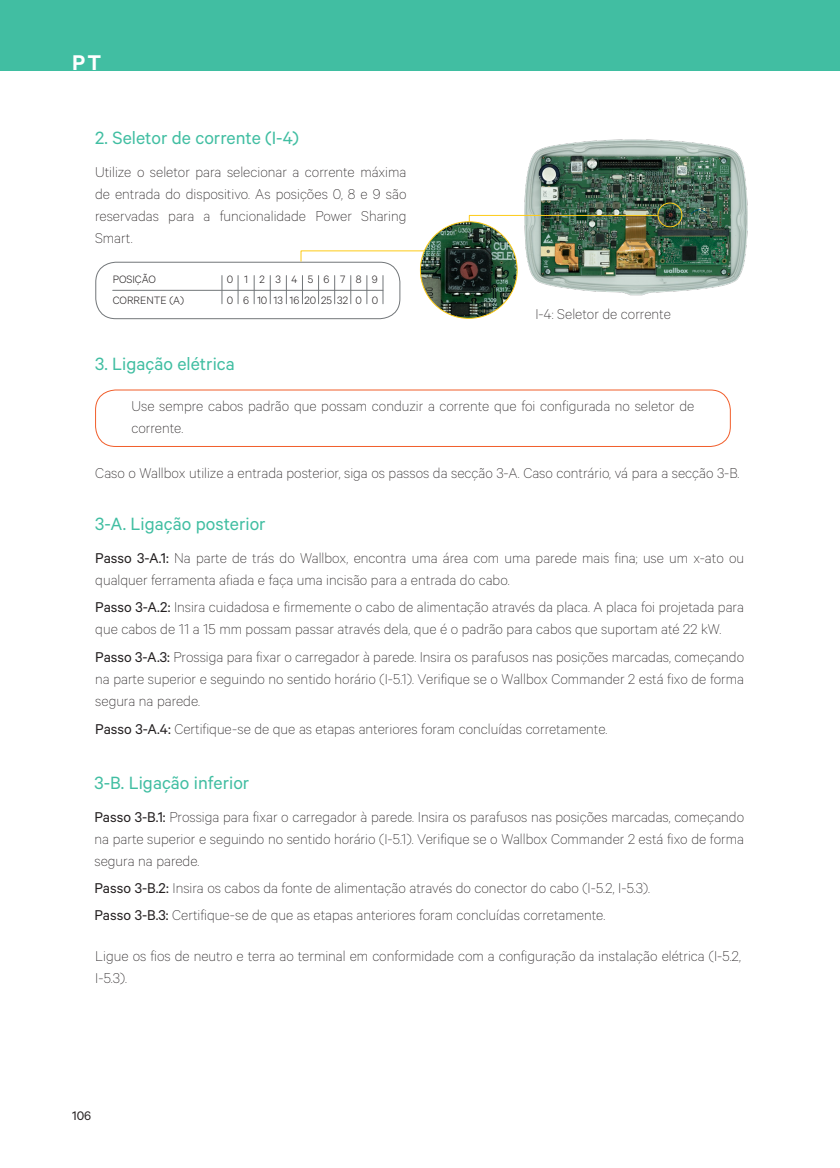
<style>
.page{position:relative;width:840px;height:1168px;background:#fff}
.page>*{position:absolute;margin:0;border:0;box-sizing:border-box;transform-origin:0 0}
.t1{font:600 24px "Calibre";color:#fff}
.subtitulos{font:20px "Calibre";color:#41bea2}
.Bullets{font:100 16px/22px "Calibre";color:#231f20}
.subtitulos-2{font:100 16px/22px "Calibre";color:#231f20}
.texto{font:100 16px/22px "Calibre";color:#231f20;text-align:justify}
.t2{font:14px "Calibre";color:#231f20}
.subtitulos-3{font:300 12px "Calibre";color:#231f20}
.s1{font-weight:400}
</style>
<div class="page">
<div style="left:0;top:0;width:839px;height:70px;background:#41bea2"></div>
<div style="left:95px;top:389px;width:635px;height:58px;border:1px solid #f15d2a;border-radius:20px"></div>
<img style="left:503px;top:139px;width:245px;height:161px">
<div style="left:657px;top:202px;width:25px;height:25px;border:1px solid #fecb17;border-radius:50%"></div>
<div style="left:95px;top:262px;width:305px;height:57px;border:1px solid #727679;border-radius:20px"></div>
<hr style="left:113px;top:290px;width:270px;height:1px;background:#727679">
<svg style="left:366px;top:276px;width:1px;height:28px"></svg>
<svg style="left:334px;top:276px;width:1px;height:28px"></svg>
<svg style="left:302px;top:276px;width:1px;height:28px"></svg>
<svg style="left:269px;top:276px;width:1px;height:28px"></svg>
<svg style="left:237px;top:276px;width:1px;height:28px"></svg>
<svg style="left:382px;top:276px;width:1px;height:28px"></svg>
<svg style="left:350px;top:276px;width:1px;height:28px"></svg>
<svg style="left:318px;top:276px;width:1px;height:28px"></svg>
<svg style="left:286px;top:276px;width:1px;height:28px"></svg>
<svg style="left:253px;top:276px;width:1px;height:28px"></svg>
<svg style="left:221px;top:276px;width:1px;height:28px"></svg>
<svg style="left:468px;top:214px;width:190px;height:9px"></svg>
<img style="left:420px;top:222px;width:97px;height:96px;border-radius:48px">
<svg style="left:300px;top:250px;width:124px;height:12px"></svg>
<p class="t1" style="left:72px;top:48px;width:31px">PT</p>
<p class="subtitulos" style="left:95px;top:126px;width:205px">2. Seletor de corrente (I-4)</p>
<p class="subtitulos-2" style="left:95px;top:161px;width:313px;text-align:justify">Utilize o seletor para selecionar a corrente máxima de entrada do dispositivo. As posições 0, 8 e 9 são reservadas para a funcionalidade Power Sharing Smart.</p>
<p class="subtitulos-3" style="left:113px;top:273px;width:45px">POSIÇÃO</p>
<p class="subtitulos-3" style="left:227px;top:272px;width:8px">0</p>
<p class="subtitulos-3" style="left:244px;top:272px;width:5px">1</p>
<p class="subtitulos-3" style="left:259px;top:272px;width:7px">2</p>
<p class="subtitulos-3" style="left:275px;top:272px;width:7px">3</p>
<p class="subtitulos-3" style="left:291px;top:272px;width:7px">4</p>
<p class="subtitulos-3" style="left:307px;top:272px;width:7px">5</p>
<p class="subtitulos-3" style="left:323px;top:272px;width:7px">6</p>
<p class="subtitulos-3" style="left:340px;top:272px;width:7px">7</p>
<p class="subtitulos-3" style="left:356px;top:272px;width:7px">8</p>
<p class="subtitulos-3" style="left:372px;top:272px;width:7px">9</p>
<p class="subtitulos-3" style="left:113px;top:293px;width:73px">CORRENTE (A)</p>
<p class="subtitulos-3" style="left:227px;top:293px;width:8px">0</p>
<p class="subtitulos-3" style="left:243px;top:293px;width:7px">6</p>
<p class="subtitulos-3" style="left:257px;top:293px;width:12px">10</p>
<p class="subtitulos-3" style="left:273px;top:293px;width:11px">13</p>
<p class="subtitulos-3" style="left:289px;top:293px;width:60px">16 20 25 32</p>
<p class="subtitulos-3" style="left:355px;top:293px;width:8px">0</p>
<p class="subtitulos-3" style="left:371px;top:293px;width:8px">0</p>
<p class="subtitulos" style="left:95px;top:352px;width:141px">3. Ligação elétrica</p>
<p class="subtitulos-2" style="left:535px;top:302px;width:137px">I-4: Seletor de corrente</p>
<p class="subtitulos-2" style="left:131px;top:394px;width:564px">Use sempre cabos padrão que possam conduzir a corrente que foi configurada no seletor de corrente.</p>
<p class="subtitulos-2" style="left:95px;top:461px;width:645px">Caso o Wallbox utilize a entrada posterior, siga os passos da secção 3-A. Caso contrário, vá para a secção 3-B.</p>
<p class="subtitulos" style="left:95px;top:512px;width:172px">3-A. Ligação posterior</p>
<p class="Bullets" style="left:95px;top:546px;width:650px"><span class="s1">Passo 3-A.1:</span> Na parte de trás do Wallbox, encontra uma área com uma parede mais fina; use um x-ato ou qualquer ferramenta afiada e faça uma incisão para a entrada do cabo.</p>
<p class="Bullets" style="left:95px;top:596px;width:650px"><span class="s1">Passo 3-A.2:</span> Insira cuidadosa e firmemente o cabo de alimentação através da placa. A placa foi projetada para que cabos de 11 a 15 mm possam passar através dela, que é o padrão para cabos que suportam até 22 kW.</p>
<p class="texto" style="left:95px;top:645px;width:650px"><span class="s1">Passo 3-A.3:</span> Prossiga para fixar o carregador à parede. Insira os parafusos nas posições marcadas, começando na parte superior e seguindo no sentido horário (I-5.1). Verifique se o Wallbox Commander 2 está fixo de forma segura na parede.</p>
<p class="texto" style="left:95px;top:717px;width:513px"><span class="s1">Passo 3-A.4:</span> Certifique-se de que as etapas anteriores foram concluídas corretamente.</p>
<p class="subtitulos" style="left:94px;top:771px;width:156px">3-B. Ligação inferior</p>
<p class="Bullets" style="left:94px;top:805px;width:650px;text-align:justify"><span class="s1">Passo 3-B.1:</span> Prossiga para fixar o carregador à parede. Insira os parafusos nas posições marcadas, começando na parte superior e seguindo no sentido horário (I-5.1). Verifique se o Wallbox Commander 2 está fixo de forma segura na parede.</p>
<p class="Bullets" style="left:94px;top:877px;width:556px"><span class="s1">Passo 3-B.2:</span> Insira os cabos da fonte de alimentação através do conector do cabo (I-5.2, I-5.3).</p>
<p class="Bullets" style="left:94px;top:904px;width:512px"><span class="s1">Passo 3-B.3:</span> Certifique-se de que as etapas anteriores foram concluídas corretamente.</p>
<p class="subtitulos-2" style="left:95px;top:944px;width:647px">Ligue os fios de neutro e terra ao terminal em conformidade com a configuração da instalação elétrica (I-5.2,<br>I-5.3).</p>
<p class="t2" style="left:72px;top:1107px;width:21px">106</p>
</div>
